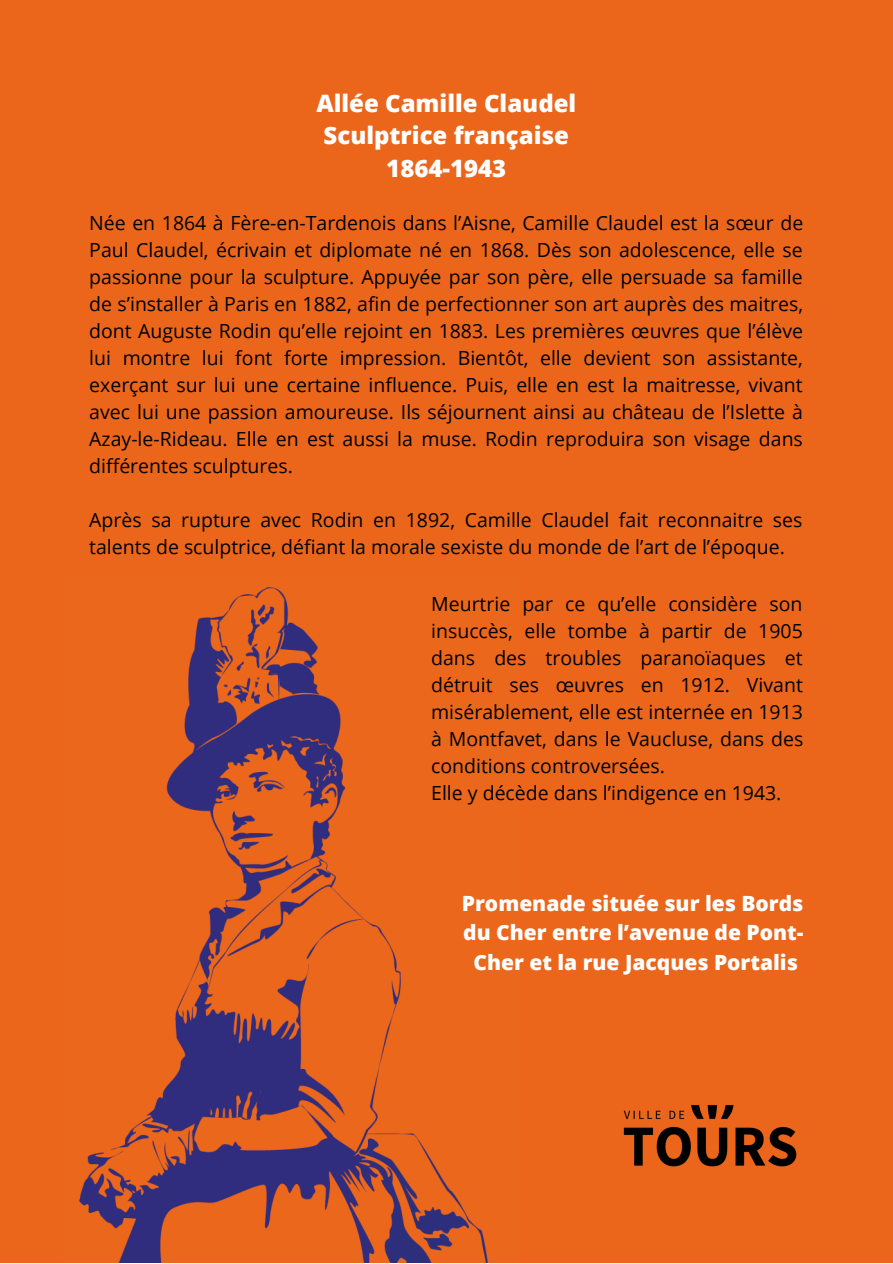
<style>
.page{position:relative;width:893px;height:1264px;background:#fff}
.page>*{position:absolute;margin:0;border:0;box-sizing:border-box;transform-origin:0 0}
.t1{font:800 24px "Open Sans";color:#fff}
.t2{font:800 21px/29.2px "Open Sans";color:#fff;text-align:center}
.t3{font:19.5px/27px "Open Sans";color:#000;text-align:justify}
</style>
<div class="page">
<div style="left:0;top:0;width:892px;height:1262px;background:#eb661b"></div>
<img style="left:79px;top:587px;width:409px;height:675px">
<img style="left:623px;top:1105px;width:174px;height:62px">
<p class="t1" style="left:316px;top:86px;width:261px">Allée Camille Claudel</p>
<p class="t1" style="left:323px;top:119px;width:247px">Sculptrice française</p>
<p class="t1" style="left:386px;top:151px;width:121px">1864-1943</p>
<p class="t3" style="left:89px;top:209px;width:715px">Née en 1864 à Fère-en-Tardenois dans l’Aisne, Camille Claudel est la sœur de Paul Claudel, écrivain et diplomate né en 1868. Dès son adolescence, elle se passionne pour la sculpture. Appuyée par son père, elle persuade sa famille de s’installer à Paris en 1882, afin de perfectionner son art auprès des maitres, dont Auguste Rodin qu’elle rejoint en 1883. Les premières œuvres que l’élève lui montre lui font forte impression. Bientôt, elle devient son assistante, exerçant sur lui une certaine influence. Puis, elle en est la maitresse, vivant avec lui une passion amoureuse. Ils séjournent ainsi au château de l’Islette à Azay-le-Rideau. Elle en est aussi la muse. Rodin reproduira son visage dans différentes sculptures.</p>
<p class="t3" style="left:89px;top:505px;width:714px">Après sa rupture avec Rodin en 1892, Camille Claudel fait reconnaitre ses talents de sculptrice, défiant la morale sexiste du monde de l’art de l’époque.</p>
<p class="t3" style="left:431px;top:590px;width:373px">Meurtrie par ce qu’elle considère son insuccès, elle tombe à partir de 1905 dans des troubles paranoïaques et détruit ses œuvres en 1912. Vivant misérablement, elle est internée en 1913 à Montfavet, dans le Vaucluse, dans des conditions controversées.</p>
<p class="t3" style="left:431px;top:779px;width:352px">Elle y décède dans l’indigence en 1943.</p>
<p class="t2" style="left:462px;top:888px;width:343px">Promenade située sur les Bords du Cher entre l’avenue de Pont-<br>Cher et la rue Jacques Portalis</p>
</div>
